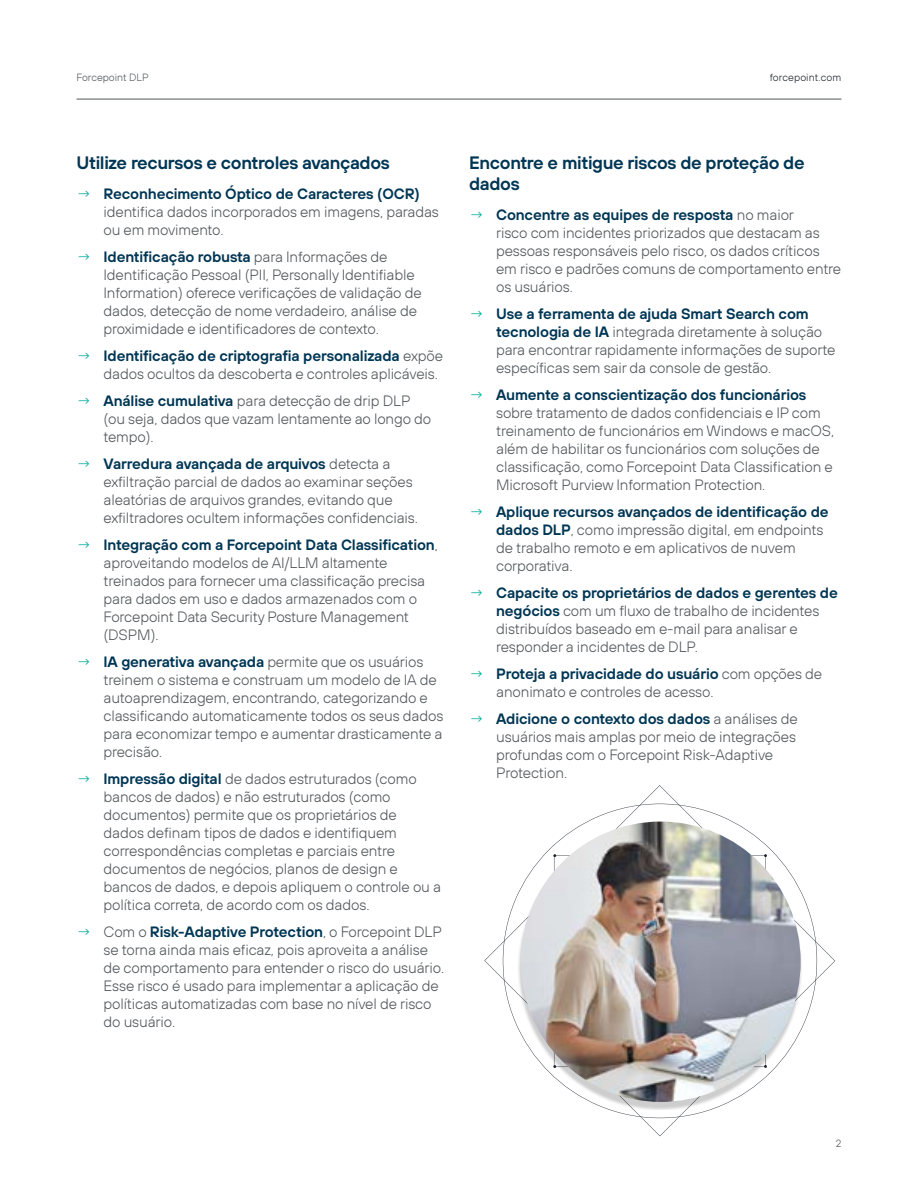
<style>
.page{position:relative;width:918px;height:1188px;background:#fff}
.page>*{position:absolute;margin:0;border:0;box-sizing:border-box;transform-origin:0 0}
.t1{font:600 18px/21px "FP Sans";letter-spacing:-.02em;color:#003654}
.t2{font:300 15px/18px "FP Sans";letter-spacing:-.01em;color:#53575a}
.t3{font:300 10.5px "FP Sans";color:#53575a}
.t4{font:300 10.5px "FP Sans";letter-spacing:.01em;color:#1d252c}
.s1{color:#00af9a}
.s2{font-weight:600;color:#003654}
</style>
<div class="page">
<svg style="left:503px;top:804px;width:314px;height:314px"></svg>
<div style="left:517px;top:825px;width:285px;height:285px;background:#000;opacity:.2"></div>
<img style="left:521px;top:822px;width:280px;height:280px;border-radius:140px">
<hr style="left:76px;top:99px;width:766px;height:1px;background:#53575a">
<p class="t3" style="left:77px;top:71px;width:74px">Forcepoint DLP</p>
<p class="t4" style="left:770px;top:71px;width:73px">forcepoint.com</p>
<p class="t1" style="left:76px;top:151px;width:315px">Utilize recursos e controles avançados</p>
<p class="t2" style="left:104px;top:184px;width:337px;text-indent:-27px"><span class="s1">→</span> <span class="s2">Reconhecimento Óptico de Caracteres (OCR) </span>identifica dados incorporados em imagens, paradas ou em movimento.</p>
<p class="t2" style="left:104px;top:247px;width:320px;text-indent:-27px"><span class="s1">→</span> <span class="s2">Identificação robusta</span> para Informações de Identificação Pessoal (PII, Personally Identifiable Information) oferece verificações de validação de dados, detecção de nome verdadeiro, análise de proximidade e identificadores de contexto.</p>
<p class="t2" style="left:104px;top:346px;width:341px;text-indent:-27px"><span class="s1">→</span> <span class="s2">Identificação de criptografia personalizada</span> expõe dados ocultos da descoberta e controles aplicáveis.</p>
<p class="t2" style="left:104px;top:391px;width:329px;text-indent:-27px"><span class="s1">→</span> <span class="s2">Análise cumulativa</span> para detecção de drip DLP (ou seja, dados que vazam lentamente ao longo do tempo).</p>
<p class="t2" style="left:104px;top:454px;width:316px;text-indent:-27px"><span class="s1">→</span> <span class="s2">Varredura avançada de arquivos</span> detecta a exfiltração parcial de dados ao examinar seções aleatórias de arquivos grandes, evitando que exfiltradores ocultem informações confidenciais.</p>
<p class="t2" style="left:104px;top:535px;width:336px;text-indent:-27px"><span class="s1">→</span> <span class="s2">Integração com a Forcepoint Data Classification</span>, aproveitando modelos de AI/LLM altamente treinados para fornecer uma classificação precisa para dados em uso e dados armazenados com o Forcepoint Data Security Posture Management (DSPM).</p>
<p class="t2" style="left:104px;top:652px;width:341px;text-indent:-27px"><span class="s1">→</span> <span class="s2">IA generativa avançada</span> permite que os usuários treinem o sistema e construam um modelo de IA de autoaprendizagem, encontrando, categorizando e classificando automaticamente todos os seus dados para economizar tempo e aumentar drasticamente a precisão.</p>
<p class="t2" style="left:104px;top:769px;width:339px;text-indent:-27px"><span class="s1">→</span> <span class="s2">Impressão digital</span> de dados estruturados (como bancos de dados) e não estruturados (como documentos) permite que os proprietários de dados definam tipos de dados e identifiquem correspondências completas e parciais entre documentos de negócios, planos de design e bancos de dados, e depois apliquem o controle ou a política correta, de acordo com os dados.</p>
<p class="t2" style="left:104px;top:922px;width:342px;text-indent:-27px"><span class="s1">→</span> Com o <span class="s2">Risk-Adaptive Protection</span>, o Forcepoint DLP se torna ainda mais eficaz, pois aproveita a análise de comportamento para entender o risco do usuário.<br>Esse risco é usado para implementar a aplicação de políticas automatizadas com base no nível de risco do usuário.</p>
<p class="t1" style="left:469px;top:151px;width:337px">Encontre e mitigue riscos de proteção de dados</p>
<p class="t2" style="left:496px;top:205px;width:347px;text-indent:-27px"><span class="s1">→</span> <span class="s2">Concentre as equipes de resposta</span> no maior<br>risco com incidentes priorizados que destacam as pessoas responsáveis pelo risco, os dados críticos em risco e padrões comuns de comportamento entre os usuários.</p>
<p class="t2" style="left:496px;top:304px;width:341px;text-indent:-27px"><span class="s1">→</span> <span class="s2">Use a ferramenta de ajuda Smart Search com tecnologia de IA</span> integrada diretamente à solução para encontrar rapidamente informações de suporte específicas sem sair da console de gestão.</p>
<p class="t2" style="left:496px;top:385px;width:340px;text-indent:-27px"><span class="s1">→</span> <span class="s2">Aumente a conscientização dos funcionários </span>sobre tratamento de dados confidenciais e IP com treinamento de funcionários em Windows e macOS, além de habilitar os funcionários com soluções de classificação, como Forcepoint Data Classification e Microsoft Purview Information Protection.</p>
<p class="t2" style="left:496px;top:502px;width:334px;text-indent:-27px"><span class="s1">→</span> <span class="s2">Aplique recursos avançados de identificação de dados DLP</span>, como impressão digital, em endpoints de trabalho remoto e em aplicativos de nuvem corporativa.</p>
<p class="t2" style="left:496px;top:583px;width:343px;text-indent:-27px"><span class="s1">→</span> <span class="s2">Capacite os proprietários de dados e gerentes de negócios</span> com um fluxo de trabalho de incidentes distribuídos baseado em e-mail para analisar e responder a incidentes de DLP.</p>
<p class="t2" style="left:496px;top:664px;width:328px;text-indent:-27px"><span class="s1">→</span> <span class="s2">Proteja a privacidade do usuário</span> com opções de anonimato e controles de acesso.</p>
<p class="t2" style="left:496px;top:709px;width:303px;text-indent:-27px"><span class="s1">→</span> <span class="s2">Adicione o contexto dos dados</span> a análises de usuários mais amplas por meio de integrações profundas com o Forcepoint Risk-Adaptive Protection.</p>
<p class="t3" style="left:836px;top:1137px;width:7px">2</p>
</div>
